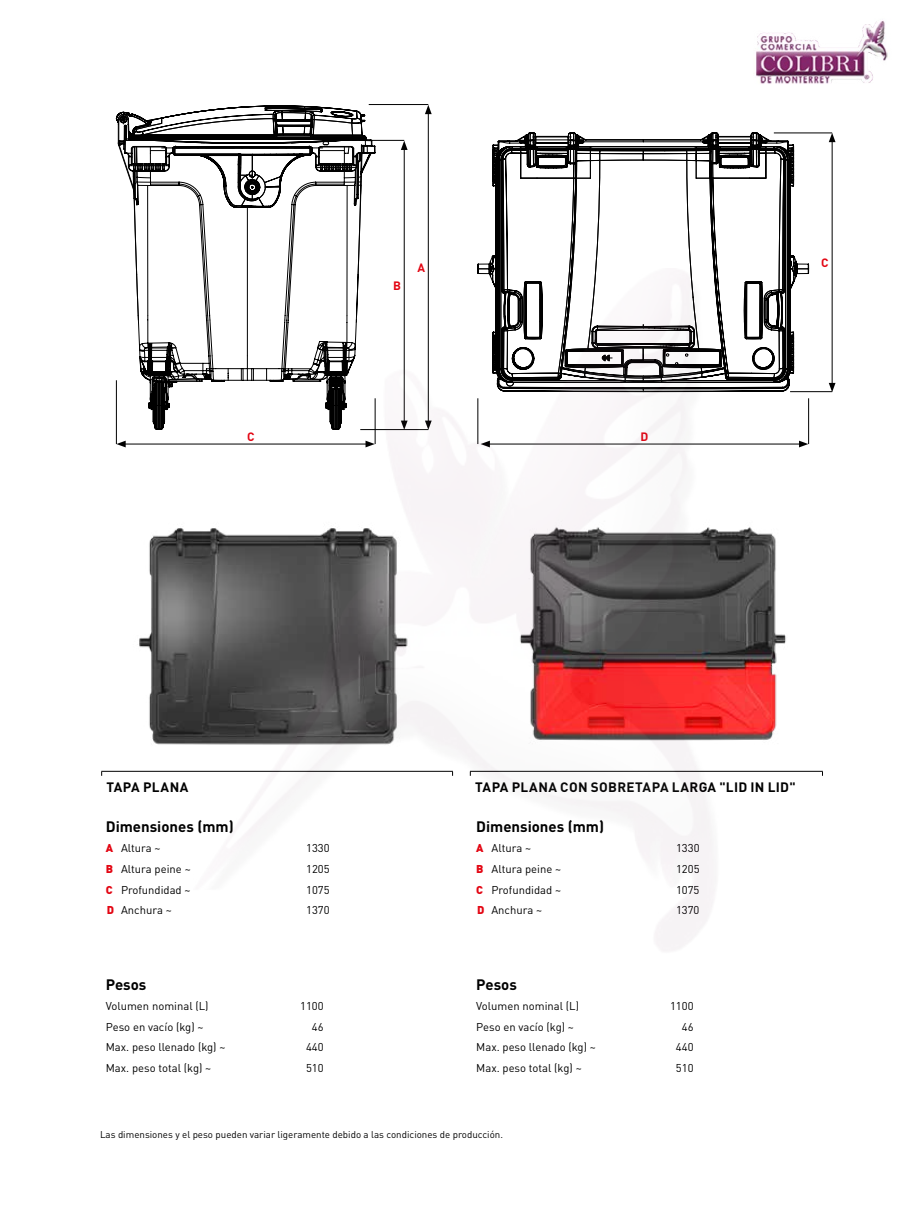
<style>
.page{position:relative;width:918px;height:1224px;background:#fff}
.page>*{position:absolute;margin:0;border:0;box-sizing:border-box;transform-origin:0 0}
.t1{font:700 15px "DIN Pro";color:#000}
.t2{font:700 13.5px "DIN Pro";letter-spacing:.025em;color:#000}
.t3{font:700 12px "DIN Pro";color:#e30613}
.t4{font:11.25px "DIN Pro";color:#000}
.t5{font:9.75px "DIN Pro";color:#000}
.s1{font-weight:900;color:#e30613}
</style>
<div class="page">
<img style="left:139px;top:528px;width:54px;height:217px">
<hr style="left:470px;top:771px;width:353px;height:1px;background:#000">
<hr style="left:101px;top:771px;width:352px;height:1px;background:#000">
<hr style="left:774px;top:133px;width:58px;height:1px;background:#000">
<hr style="left:369px;top:104px;width:59px;height:1px;background:#000">
<hr style="left:369px;top:140px;width:35px;height:1px;background:#000">
<hr style="left:790px;top:391px;width:42px;height:1px;background:#000">
<hr style="left:808px;top:398px;width:1px;height:46px;background:#000">
<hr style="left:488px;top:444px;width:313px;height:1px;background:#000">
<svg style="left:799px;top:441px;width:9px;height:6px"></svg>
<hr style="left:832px;top:140px;width:1px;height:245px;background:#000">
<svg style="left:829px;top:133px;width:7px;height:9px"></svg>
<svg style="left:829px;top:383px;width:7px;height:9px"></svg>
<hr style="left:428px;top:112px;width:1px;height:311px;background:#000">
<svg style="left:425px;top:105px;width:7px;height:9px"></svg>
<hr style="left:404px;top:148px;width:1px;height:275px;background:#000">
<svg style="left:401px;top:141px;width:7px;height:9px"></svg>
<svg style="left:115px;top:104px;width:260px;height:344px"></svg>
<svg style="left:725px;top:383px;width:63px;height:389px"></svg>
<svg style="left:477px;top:132px;width:332px;height:251px"></svg>
<img style="left:193px;top:269px;width:532px;height:682px">
<img style="left:756px;top:20px;width:132px;height:64px">
<p class="t3" style="left:393px;top:277px;width:9px">B</p>
<p class="t3" style="left:417px;top:259px;width:9px">A</p>
<p class="t3" style="left:247px;top:428px;width:9px">C</p>
<p class="t3" style="left:641px;top:428px;width:9px">D</p>
<p class="t3" style="left:821px;top:255px;width:9px">C</p>
<p class="t2" style="left:107px;top:778px;width:83px">TAPA PLANA</p>
<p class="t2" style="left:475px;top:778px;width:322px">TAPA PLANA CON SOBRETAPA LARGA "LID IN LID"</p>
<h1 class="t1" style="left:106px;top:816px;width:129px">Dimensiones (mm)</h1>
<p class="t4" style="left:106px;top:841px;width:56px"><span class="s1">A</span> Altura ~</p>
<p class="t4" style="left:306px;top:841px;width:25px">1330</p>
<p class="t4" style="left:106px;top:861px;width:86px"><span class="s1">B</span> Altura peine ~</p>
<p class="t4" style="left:306px;top:861px;width:25px">1205</p>
<p class="t4" style="left:106px;top:882px;width:86px"><span class="s1">C</span> Profundidad ~</p>
<p class="t4" style="left:306px;top:882px;width:25px">1075</p>
<p class="t4" style="left:107px;top:902px;width:67px"><span class="s1">D</span> Anchura ~</p>
<p class="t4" style="left:306px;top:902px;width:25px">1370</p>
<h1 class="t1" style="left:106px;top:974px;width:42px">Pesos</h1>
<p class="t4" style="left:106px;top:998px;width:104px">Volumen nominal (L)</p>
<p class="t4" style="left:300px;top:998px;width:25px">1100</p>
<p class="t4" style="left:106px;top:1019px;width:99px">Peso en vacío (kg) ~</p>
<p class="t4" style="left:312px;top:1019px;width:13px">46</p>
<p class="t4" style="left:106px;top:1040px;width:121px">Max. peso llenado (kg) ~</p>
<p class="t4" style="left:306px;top:1040px;width:19px">440</p>
<p class="t4" style="left:106px;top:1060px;width:107px">Max. peso total (kg) ~</p>
<p class="t4" style="left:306px;top:1060px;width:19px">510</p>
<h1 class="t1" style="left:476px;top:816px;width:129px">Dimensiones (mm)</h1>
<p class="t4" style="left:476px;top:841px;width:56px"><span class="s1">A</span> Altura ~</p>
<p class="t4" style="left:676px;top:841px;width:25px">1330</p>
<p class="t4" style="left:476px;top:861px;width:86px"><span class="s1">B</span> Altura peine ~</p>
<p class="t4" style="left:676px;top:861px;width:25px">1205</p>
<p class="t4" style="left:476px;top:882px;width:86px"><span class="s1">C</span> Profundidad ~</p>
<p class="t4" style="left:676px;top:882px;width:25px">1075</p>
<p class="t4" style="left:477px;top:902px;width:67px"><span class="s1">D</span> Anchura ~</p>
<p class="t4" style="left:676px;top:902px;width:25px">1370</p>
<h1 class="t1" style="left:476px;top:974px;width:42px">Pesos</h1>
<p class="t4" style="left:476px;top:998px;width:104px">Volumen nominal (L)</p>
<p class="t4" style="left:670px;top:998px;width:25px">1100</p>
<p class="t4" style="left:476px;top:1019px;width:99px">Peso en vacío (kg) ~</p>
<p class="t4" style="left:682px;top:1019px;width:13px">46</p>
<p class="t4" style="left:476px;top:1040px;width:121px">Max. peso llenado (kg) ~</p>
<p class="t4" style="left:676px;top:1040px;width:19px">440</p>
<p class="t4" style="left:476px;top:1060px;width:107px">Max. peso total (kg) ~</p>
<p class="t4" style="left:676px;top:1060px;width:19px">510</p>
<p class="t5" style="left:100px;top:1128px;width:404px">Las dimensiones y el peso pueden variar ligeramente debido a las condiciones de producción.</p>
</div>
